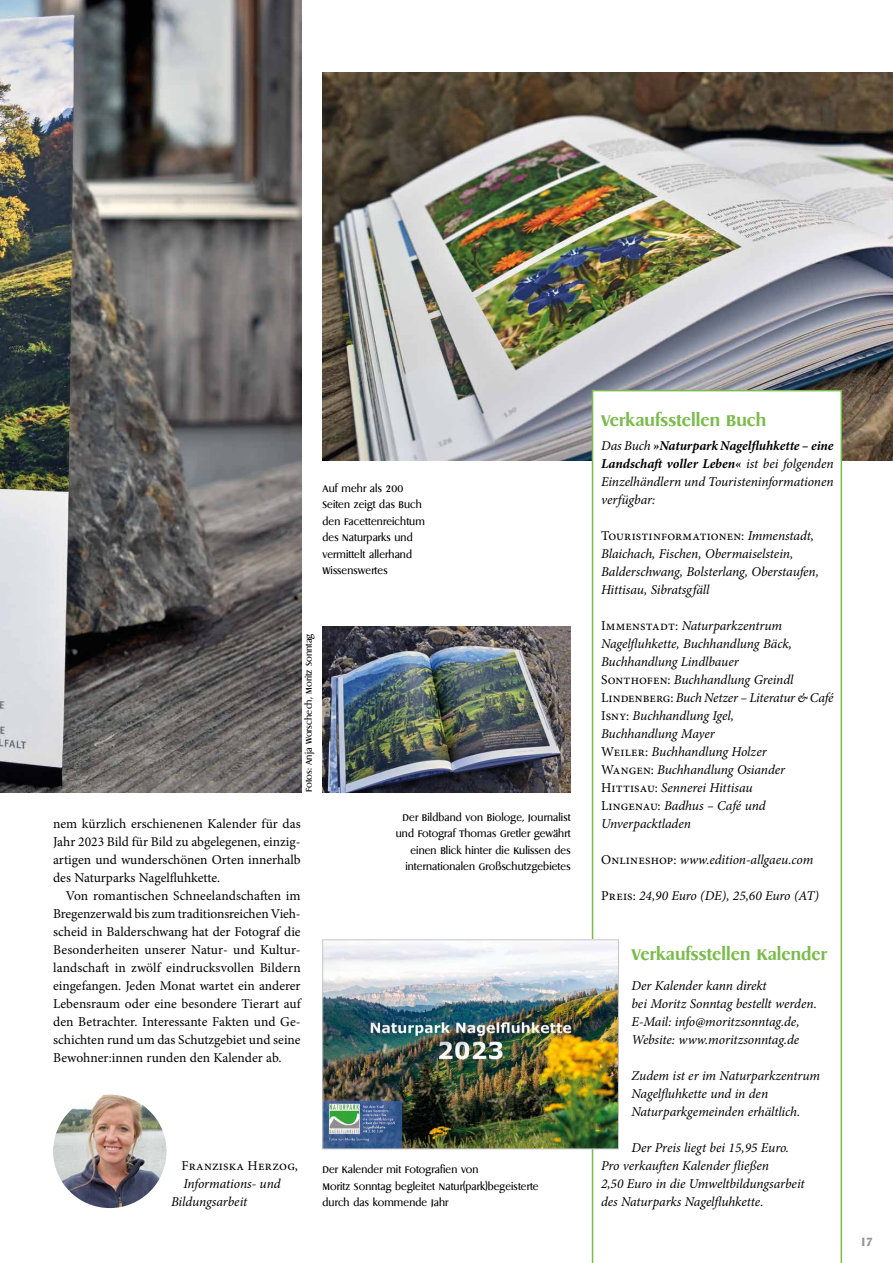
<style>
.page{position:relative;width:893px;height:1263px;background:#fff}
.page>*{position:absolute;margin:0;border:0;box-sizing:border-box;transform-origin:0 0}
.t1{font:19.5px "Dragon Serial Xbold";letter-spacing:.005em;color:#7bbb4d}
.t2{font:15px "Dragon Serial Xbold";color:#979696}
.t3{font:italic 13.5px/18px "Minion Pro";letter-spacing:-.01em;color:#000}
.t4{font:13.5px/18px "Minion Pro";color:#000;text-align:justify}
.t5{font:12px/16.5px "Dragon Serial";letter-spacing:.01em;color:#000}
.t6{font:10.5px "Dragon Serial";letter-spacing:.01em;color:#000}
.s1{font-weight:700}
.s2{font-style:normal}
</style>
<div class="page">
<img style="left:322px;top:627px;width:248px;height:165px">
<img style="left:322px;top:72px;width:571px;height:389px">
<img style="left:0;top:0;width:301px;height:792px">
<svg style="left:592px;top:390px;width:250px;height:873px"></svg>
<img style="left:53px;top:1095px;width:114px;height:113px;border-radius:57px">
<img style="left:324px;top:941px;width:293px;height:206px">
<div style="left:322px;top:939px;width:297px;height:210px;border:1px solid #c6c6c6"></div>
<p class="t5" style="left:322px;top:479px;width:104px">Auf mehr als 200<br>Seiten zeigt das Buch den Facettenreichtum des Naturparks und vermittelt allerhand<br>Wissenswertes</p>
<p class="t6" style="left:302px;top:792px;width:160px;rotate:-90deg">Fotos: Anja Worschech, Moritz Sonntag</p>
<p class="t4" style="left:53px;top:815px;width:249px">nem kürzlich erschienenen Kalender für das Jahr 2023 Bild für Bild zu abgelegenen, einzig&shy;artigen und wunderschönen Orten innerhalb des Naturparks Nagelfluhkette.</p>
<p class="t4" style="left:53px;top:887px;width:250px;text-indent:13px">Von romantischen Schneelandschaften im Bregenzerwald bis zum traditionsreichen Vieh&shy;scheid in Balderschwang hat der Fotograf die Besonderheiten unserer Natur- und Kultur&shy;landschaft in zwölf eindrucksvollen Bildern eingefangen. Jeden Monat wartet ein anderer Lebensraum oder eine besondere Tierart auf den Betrachter. Interessante Fakten und Ge&shy;schichten rund um das Schutzgebiet und seine Bewohner:innen runden den Kalender ab.</p>
<p class="t5" style="left:396px;top:809px;width:176px;text-align:right">Der Bildband von Biologe, Journalist und Fotograf Thomas Gretler gewährt einen Blick hinter die Kulissen des internationalen Großschutzgebietes</p>
<p class="t4" style="left:182px;top:1157px;width:118px">Franziska Herzog,</p>
<p class="t3" style="left:171px;top:1175px;width:111px;text-indent:12px">Informations- und<br>Bildungsarbeit</p>
<p class="t5" style="left:322px;top:1161px;width:218px">Der Kalender mit Fotografien von<br>Moritz Sonntag begleitet Natur(park)begeisterte durch das kommende Jahr</p>
<h1 class="t1" style="left:601px;top:408px;width:167px">Verkaufsstellen Buch</h1>
<p class="t3" style="left:601px;top:437px;width:234px;text-align:justify">Das Buch <span class="s1">»Naturpark Nagelfluhkette – eine Landschaft voller Leben«</span> ist bei folgenden Einzelhändlern und Touristeninformationen verfügbar:</p>
<p class="t3" style="left:601px;top:527px;width:219px"><span class="s2">Touristinformationen:</span> Immenstadt, Blaichach, Fischen, Obermaiselstein, Balderschwang, Bolsterlang, Oberstaufen, Hittisau, Sibratsgfäll</p>
<p class="t3" style="left:601px;top:617px;width:234px"><span class="s2">Immenstadt:</span> Naturparkzentrum<br>Nagelfluhkette, Buchhandlung Bäck,<br>Buchhandlung Lindlbauer<br><span class="s2">Sonthofen:</span> Buchhandlung Greindl<br><span class="s2">Lindenberg:</span> Buch Netzer – Literatur &amp; Café<br><span class="s2">Isny:</span> Buchhandlung Igel,<br>Buchhandlung Mayer<br><span class="s2">Weiler:</span> Buchhandlung Holzer<br><span class="s2">Wangen:</span> Buchhandlung Osiander<br><span class="s2">Hittisau:</span> Sennerei Hittisau<br><span class="s2">Lingenau:</span> Badhus – Café und<br>Unverpacktladen</p>
<p class="t3" style="left:601px;top:851px;width:214px"><span class="s2">Onlineshop:</span> www.edition-allgaeu.com</p>
<p class="t3" style="left:601px;top:887px;width:219px"><span class="s2">Preis:</span> 24,90 Euro (DE), 25,60 Euro (AT)</p>
<h1 class="t1" style="left:631px;top:941px;width:197px">Verkaufsstellen Kalender</h1>
<p class="t3" style="left:631px;top:977px;width:187px">Der Kalender kann direkt<br>bei Moritz Sonntag bestellt werden.<br>E-Mail: info@moritzsonntag.de,<br>Website: www.moritzsonntag.de</p>
<p class="t3" style="left:631px;top:1067px;width:190px">Zudem ist er im Naturparkzentrum<br>Nagelfluhkette und in den<br>Naturparkgemeinden erhältlich.</p>
<p class="t3" style="left:601px;top:1139px;width:205px;text-indent:30px">Der Preis liegt bei 15,95 Euro.<br>Pro verkauften Kalender fließen<br>2,50 Euro in die Umweltbildungsarbeit des Naturparks Nagelfluhkette.</p>
<p class="t2" style="left:860px;top:1232px;width:15px">17</p>
</div>
